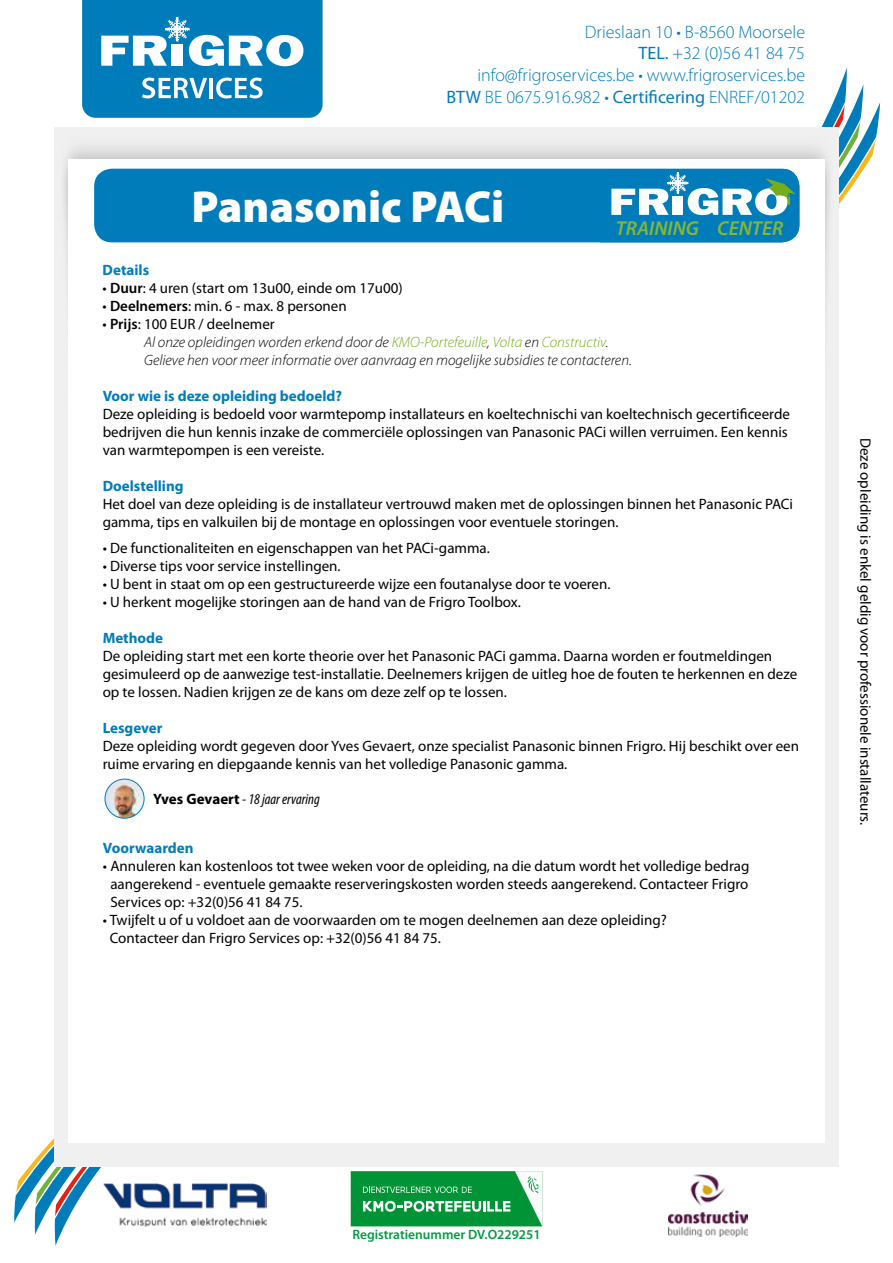
<style>
.page{position:relative;width:893px;height:1263px;background:#fff}
.page>*{position:absolute;margin:0;border:0;box-sizing:border-box;transform-origin:0 0}
.t1{font:900 45px "Myriad Pro";color:#fff}
.t2{font:italic 600 20.1px "Myriad Pro";color:#86b734}
.t3{font:300 18px/21.6px "Myriad Pro";color:#007cba;text-align:right}
.t4{font:15px/18px "Myriad Pro";color:#000}
.t5{font:italic 300 15px/18px "Myriad Pro";color:#000}
.t6{font:700 15px "Myriad Pro";color:#007cba}
.t7{font:italic condensed 15px "Myriad Pro";color:#000}
.t8{font:600 13.5px "Myriad Pro";color:#009b43}
.s1{font-weight:400}
.s2{font-weight:600}
.s3{font-weight:400;font-style:normal}
.s4{font-weight:600;font-style:normal}
.s5{color:#76ad1c}
.s6{font-weight:700;font-style:normal;font-stretch:normal}
</style>
<div class="page">
<svg style="left:447px;top:102px;width:434px;height:102px"></svg>
<svg style="left:13px;top:1138px;width:338px;height:85px"></svg>
<div style="left:54px;top:547px;width:785px;height:620px;background:#f0f0f0"></div>
<img style="left:54px;top:129px;width:785px;height:484px">
<div style="left:68px;top:159px;width:756px;height:984px;background:#fff"></div>
<img style="left:104px;top:1183px;width:162px;height:43px">
<img style="left:668px;top:1174px;width:80px;height:62px">
<div style="left:351px;top:1171px;width:191px;height:55px;background:#009437"></div>
<svg style="left:363px;top:1171px;width:179px;height:55px"></svg>
<svg style="left:82px;top:0;width:241px;height:118px"></svg>
<div style="left:94px;top:169px;width:705px;height:73px;background:#007cba;border-radius:18px"></div>
<svg style="left:611px;top:169px;width:188px;height:73px"></svg>
<img style="left:105px;top:779px;width:39px;height:39px">
<div style="left:105px;top:779px;width:39px;height:40px;border:1px solid #007cba;border-radius:50%"></div>
<p class="t3" style="left:447px;top:21px;width:360px">Drieslaan 10 • B-8560 Moorsele<br><span class="s1">TEL.</span> +32 (0)56 41 84 75<br>info@frigroservices.be • www.frigroservices.be <span class="s1">BTW</span> BE 0675.916.982 • <span class="s1">Certificering</span> ENREF/01202</p>
<h1 class="t1" style="left:191px;top:177px;width:314px">Panasonic PACi</h1>
<h2 class="t2" style="left:616px;top:215px;width:169px">TRAINING CENTER</h2>
<p class="t6" style="left:103px;top:260px;width:48px">Details</p>
<p class="t4" style="left:103px;top:279px;width:302px">• <span class="s2">Duur</span>: 4 uren (start om 13u00, einde om 17u00)</p>
<p class="t4" style="left:103px;top:297px;width:246px">• <span class="s2">Deelnemers</span>: min. 6 - max. 8 personen</p>
<p class="t5" style="left:144px;top:315px;width:489px;text-indent:-41px"><span class="s3">•</span> <span class="s4">Prijs</span><span class="s3">: 100 EUR / deelnemer<br></span>Al onze opleidingen worden erkend door de <span class="s5">KMO-Portefeuille</span>, <span class="s5">Volta</span> en <span class="s5">Constructiv</span>.<br>Gelieve hen voor meer informatie over aanvraag en mogelijke subsidies te contacteren.</p>
<p class="t6" style="left:103px;top:386px;width:241px">Voor wie is deze opleiding bedoeld?</p>
<p class="t4" style="left:103px;top:405px;width:689px">Deze opleiding is bedoeld voor warmtepomp installateurs en koeltechnischi van koeltechnisch gecertificeerde bedrijven die hun kennis inzake de commerciële oplossingen van Panasonic PACi willen verruimen. Een kennis van warmtepompen is een vereiste.</p>
<p class="t6" style="left:103px;top:476px;width:82px">Doelstelling</p>
<p class="t4" style="left:103px;top:495px;width:692px">Het doel van deze opleiding is de installateur vertrouwd maken met de oplossingen binnen het Panasonic PACi gamma, tips en valkuilen bij de montage en oplossingen voor eventuele storingen.</p>
<p class="t4" style="left:103px;top:539px;width:389px">• De functionaliteiten en eigenschappen van het PACi-gamma.</p>
<p class="t4" style="left:103px;top:557px;width:239px">• Diverse tips voor service instellingen.</p>
<p class="t4" style="left:103px;top:575px;width:509px">• U bent in staat om op een gestructureerde wijze een foutanalyse door te voeren.</p>
<p class="t4" style="left:103px;top:593px;width:420px">• U herkent mogelijke storingen aan de hand van de Frigro Toolbox.</p>
<p class="t6" style="left:103px;top:629px;width:62px">Methode</p>
<p class="t4" style="left:103px;top:647px;width:696px">De opleiding start met een korte theorie over het Panasonic PACi gamma. Daarna worden er foutmeldingen gesimuleerd op de aanwezige test-installatie. Deelnemers krijgen de uitleg hoe de fouten te herkennen en deze op te lossen. Nadien krijgen ze de kans om deze zelf op te lossen.</p>
<p class="t6" style="left:103px;top:719px;width:61px">Lesgever</p>
<p class="t4" style="left:103px;top:737px;width:698px">Deze opleiding wordt gegeven door Yves Gevaert, onze specialist Panasonic binnen Frigro. Hij beschikt over een ruime ervaring en diepgaande kennis van het volledige Panasonic gamma.</p>
<p class="t7" style="left:153px;top:790px;width:168px"><span class="s6">Yves Gevaert</span> - 18 jaar ervaring</p>
<p class="t6" style="left:103px;top:838px;width:92px">Voorwaarden</p>
<p class="t4" style="left:110px;top:856px;width:641px;text-align:justify;text-indent:-7px">• Annuleren kan kostenloos tot twee weken voor de opleiding, na die datum wordt het volledige bedrag aangerekend - eventuele gemaakte reserveringskosten worden steeds aangerekend. Contacteer Frigro Services op: +32(0)56 41 84 75.</p>
<p class="t4" style="left:110px;top:910px;width:559px;text-indent:-7px">• Twijfelt u of u voldoet aan de voorwaarden om te mogen deelnemen aan deze opleiding?<br>Contacteer dan Frigro Services op: +32(0)56 41 84 75.</p>
<p class="t4" style="left:875px;top:438px;width:389px;rotate:90deg">Deze opleiding is enkel geldig voor professionele installateurs.</p>
<p class="t8" style="left:352px;top:1226px;width:190px">Registratienummer DV.O229251</p>
</div>
